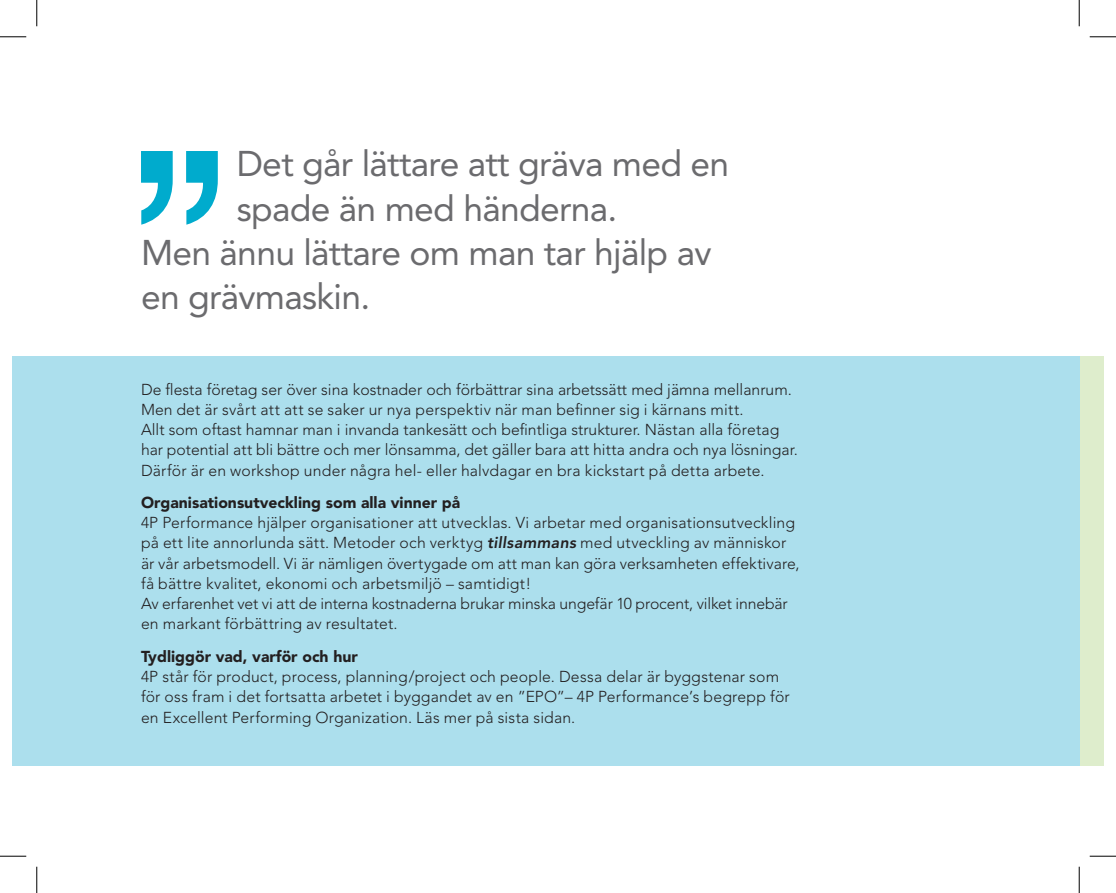
<style>
.page{position:relative;width:1116px;height:893px;background:#fff}
.page>*{position:absolute;margin:0;border:0;box-sizing:border-box;transform-origin:0 0}
.t1{font:35.35px "Avenir";letter-spacing:-.02em;color:#6b6b6e}
.t2{font:300 15.75px/20.1px "Avenir";letter-spacing:.005em;color:#231f20}
.t3{font:900 15.75px "Avenir";color:#231f20}
.s1{font-weight:800;font-style:italic}
</style>
<div class="page">
<div style="left:1078px;top:355px;width:25px;height:410px;background:#deedcc"></div>
<div style="left:12px;top:355px;width:1066px;height:410px;background:#acdfed"></div>
<svg style="left:141px;top:151px;width:77px;height:73px"></svg>
<svg style="left:0;top:36px;width:26px;height:1px"></svg>
<svg style="left:1089px;top:36px;width:26px;height:1px"></svg>
<svg style="left:0;top:855px;width:26px;height:1px"></svg>
<svg style="left:1089px;top:855px;width:26px;height:1px"></svg>
<svg style="left:36px;top:0;width:1px;height:26px"></svg>
<svg style="left:36px;top:866px;width:1px;height:26px"></svg>
<svg style="left:1078px;top:0;width:1px;height:26px"></svg>
<svg style="left:1078px;top:866px;width:1px;height:26px"></svg>
<h1 class="t1" style="left:237px;top:143px;width:494px">Det går lättare att gräva med en</h1>
<h1 class="t1" style="left:237px;top:188px;width:382px">spade än med händerna.</h1>
<h1 class="t1" style="left:141px;top:232px;width:572px">Men ännu lättare om man tar hjälp av</h1>
<h1 class="t1" style="left:141px;top:276px;width:231px">en grävmaskin.</h1>
<p class="t2" style="left:141px;top:379px;width:658px">De flesta företag ser över sina kostnader och förbättrar sina arbetssätt med jämna mellanrum.<br>Men det är svårt att att se saker ur nya perspektiv när man befinner sig i kärnans mitt.<br>Allt som oftast hamnar man i invanda tankesätt och befintliga strukturer. Nästan alla företag har potential att bli bättre och mer lönsamma, det gäller bara att hitta andra och nya lösningar.<br>Därför är en workshop under några hel- eller halvdagar en bra kickstart på detta arbete.</p>
<p class="t3" style="left:141px;top:493px;width:321px">Organisationsutveckling som alla vinner på</p>
<p class="t2" style="left:141px;top:512px;width:660px">4P Performance hjälper organisationer att utvecklas. Vi arbetar med organisationsutveckling på ett lite annorlunda sätt. Metoder och verktyg <span class="s1">tillsammans</span> med utveckling av människor är vår arbetsmodell. Vi är nämligen övertygade om att man kan göra verksamheten effektivare, få bättre kvalitet, ekonomi och arbetsmiljö – samtidigt!<br>Av erfarenhet vet vi att de interna kostnaderna brukar minska ungefär 10 procent, vilket innebär en markant förbättring av resultatet.</p>
<p class="t3" style="left:141px;top:646px;width:218px">Tydliggör vad, varför och hur</p>
<p class="t2" style="left:141px;top:665px;width:650px">4P står för product, process, planning/project och people. Dessa delar är byggstenar som för oss fram i det fortsatta arbetet i byggandet av en ”EPO”– 4P Performance’s begrepp för en Excellent Performing Organization. Läs mer på sista sidan.</p>
</div>
